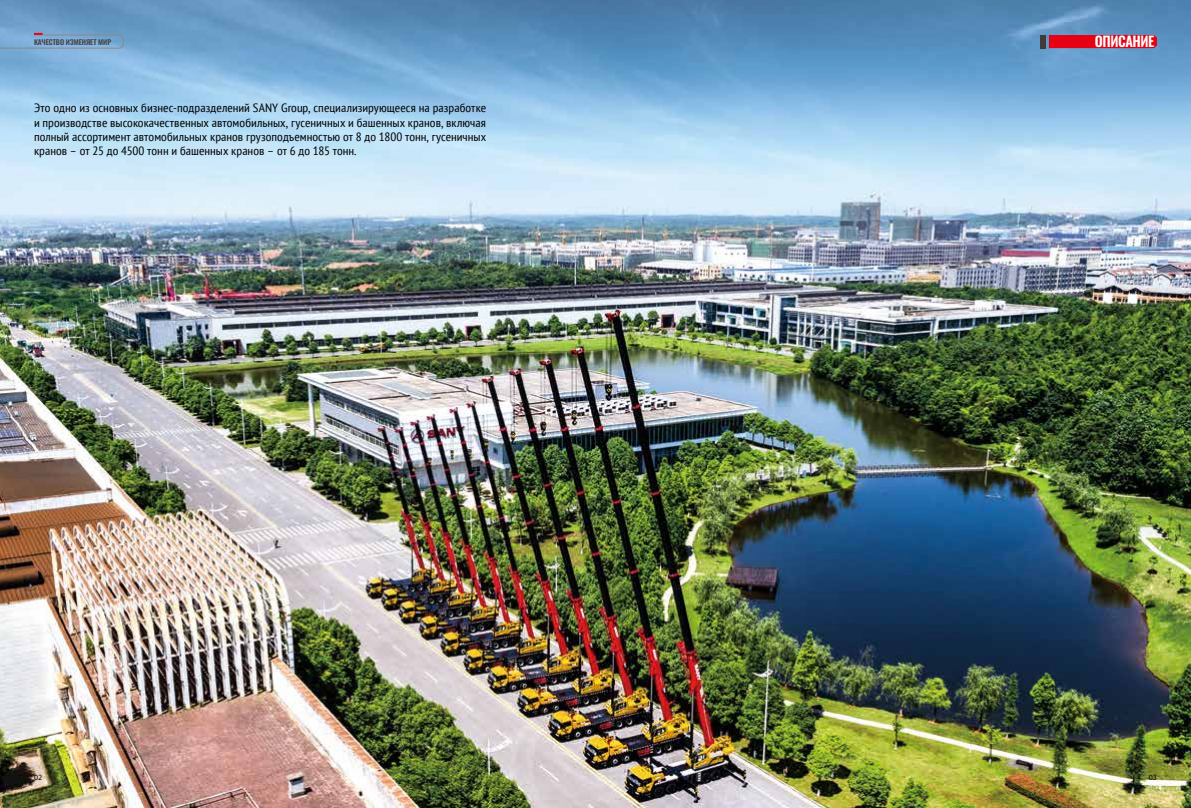
<style>
.page{position:relative;width:1191px;height:808px;background:#fff}
.page>*{position:absolute;margin:0;border:0;box-sizing:border-box;transform-origin:0 0}
.t1{font:600 14px "Oswald";letter-spacing:-.03em;color:#fff}
.t2{font:condensed 12px/14.4px "PT Sans";color:#000;text-align:justify;scale:1.1 1}
.t3{font:8px "Myriad Pro";color:#000}
.t4{font:500 7.1px "Oswald";color:#3f3b3a}
</style>
<div class="page">
<img style="left:0;top:0;width:1191px;height:808px">
<svg style="left:0;top:33px;width:124px;height:15px;background:#7ea8d0"></svg>
<svg style="left:1049px;top:35px;width:108px;height:13px"></svg>
<div style="left:1040px;top:35px;width:6px;height:13px;background:#3f3b3a"></div>
<p class="t4" style="left:34px;top:35px;width:79px">КАЧЕСТВО ИЗМЕНЯЕТ МИР</p>
<p class="t1" style="left:1094px;top:29px;width:61px">ОПИСАНИЕ</p>
<p class="t2" style="left:34px;top:101px;width:412px">Это одно из основных бизнес-подразделений SANY Group, специализирующееся на разработке и производстве высококачественных автомобильных, гусеничных и башенных кранов, включая полный ассортимент автомобильных кранов грузоподъемностью от 8 до 1800 тонн, гусеничных кранов – от 25 до 4500 тонн и башенных кранов – от 6 до 185 тонн.</p>
<p class="t3" style="left:34px;top:773px;width:10px">02</p>
<p class="t3" style="left:1148px;top:773px;width:10px">03</p>
</div>
